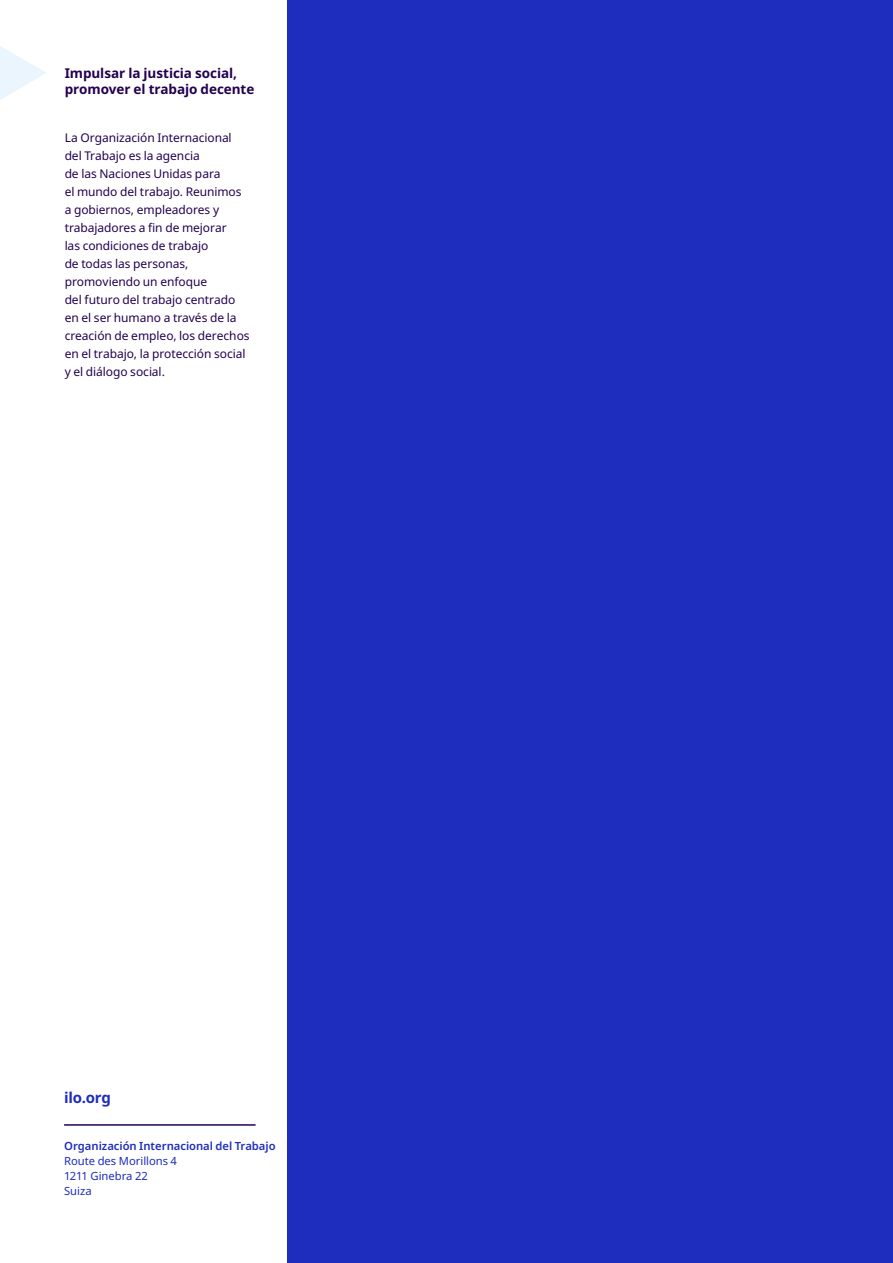
<style>
.page{position:relative;width:893px;height:1263px;background:#fff}
.page>*{position:absolute;margin:0;border:0;box-sizing:border-box;transform-origin:0 0}
.t1{font:700 15px "Noto Sans";letter-spacing:-.015em;color:#1e2dbe}
.t2{font:700 13.5px/16.5px "Noto Sans";letter-spacing:-.005em;color:#230050}
.t3{font:12px/18px "Noto Sans";letter-spacing:-.005em;color:#230050}
.t4{font:11.25px/15px "Noto Sans";color:#1e2dbe}
.t5{font:600 11.25px "Noto Sans";letter-spacing:-.005em;color:#1e2dbe}
</style>
<div class="page">
<div style="left:287px;top:0;width:606px;height:1263px;background:#1e2dbe"></div>
<svg style="left:0;top:46px;width:46px;height:54px"></svg>
<hr style="left:64px;top:1125px;width:191px;height:1px;background:#230050">
<p class="t2" style="left:65px;top:65px;width:191px">Impulsar la justicia social, promover el trabajo decente</p>
<p class="t3" style="left:65px;top:129px;width:186px">La Organización Internacional del Trabajo es la agencia<br>de las Naciones Unidas para<br>el mundo del trabajo. Reunimos a gobiernos, empleadores y trabajadores a fin de mejorar<br>las condiciones de trabajo<br>de todas las personas, promoviendo un enfoque<br>del futuro del trabajo centrado en el ser humano a través de la creación de empleo, los derechos en el trabajo, la protección social y el diálogo social.</p>
<p class="t1" style="left:64px;top:1087px;width:48px">ilo.org</p>
<p class="t5" style="left:64px;top:1138px;width:213px">Organización Internacional del Trabajo</p>
<p class="t4" style="left:64px;top:1154px;width:114px">Route des Morillons 4<br>1211 Ginebra 22<br>Suiza</p>
</div>
